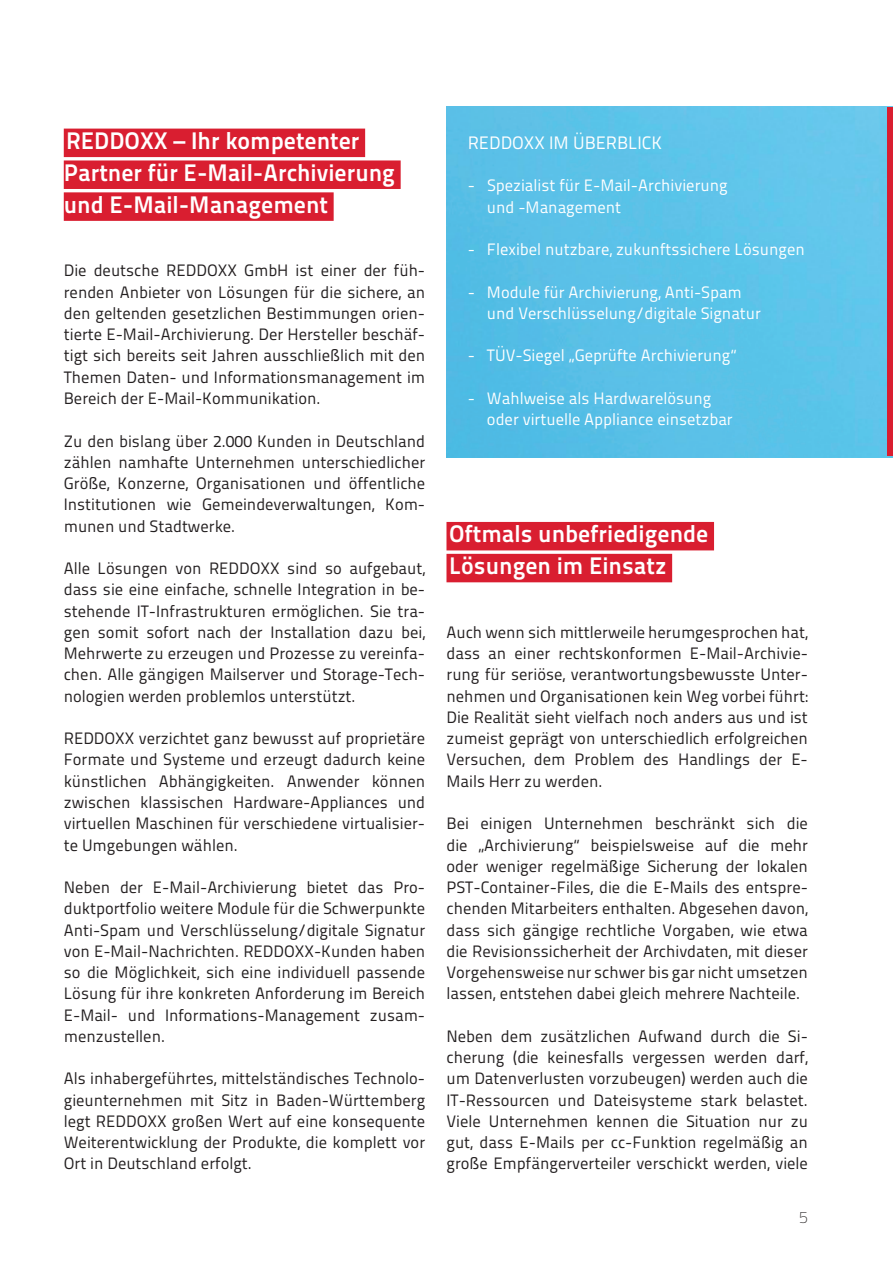
<style>
.page{position:relative;width:893px;height:1263px;background:#fff}
.page>*{position:absolute;margin:0;border:0;box-sizing:border-box;transform-origin:0 0}
.t1{font:24px/32px "Titillium Maps 29 L 800 wt";color:#fff}
.t2{font:18px "Titillium Maps 29 L 400 wt";color:#fff}
.t3{font:16.5px/21.3px "Titillium Maps 29 L 400 wt";color:#231f20;text-align:justify}
.t4{font:16.5px/21.3px "Titillium Maps 29 L 400 wt";color:#fff}
.t5{font:16.5px "Titillium Maps 29 L 1 wt";color:#231f20}
</style>
<div class="page">
<img style="left:446px;top:106px;width:446px;height:351px">
<div style="left:64px;top:129px;width:301px;height:28px;background:#d91e30"></div>
<div style="left:64px;top:160px;width:337px;height:29px;background:#d91e30"></div>
<div style="left:64px;top:192px;width:270px;height:29px;background:#d91e30"></div>
<div style="left:446px;top:522px;width:268px;height:28px;background:#d91e30"></div>
<div style="left:446px;top:554px;width:226px;height:28px;background:#d91e30"></div>
<div style="left:887px;top:107px;width:6px;height:349px;background:#d91e30"></div>
<h1 class="t1" style="left:64px;top:123px;width:333px">REDDOXX – Ihr kompetenter<br>Partner für E-Mail-Archivierung und E-Mail-Management</h1>
<p class="t3" style="left:64px;top:259px;width:363px">Die deutsche REDDOXX GmbH ist einer der füh&shy;renden Anbieter von Lösungen für die sichere, an den geltenden gesetzlichen Bestimmungen orien&shy;tierte E-Mail-Archivierung. Der Hersteller beschäf&shy;tigt sich bereits seit Jahren ausschließlich mit den Themen Daten- und Informationsmanagement im Bereich der E-Mail-Kommunikation.</p>
<p class="t3" style="left:64px;top:429px;width:363px">Zu den bislang über 2.000 Kunden in Deutschland zählen namhafte Unternehmen unterschiedlicher Größe, Konzerne, Organisationen und öffentliche Institutionen wie Gemeindeverwaltungen, Kom&shy;munen und Stadtwerke.</p>
<p class="t3" style="left:64px;top:557px;width:363px">Alle Lösungen von REDDOXX sind so aufgebaut, dass sie eine einfache, schnelle Integration in be&shy;stehende IT-Infrastrukturen ermöglichen. Sie tra&shy;gen somit sofort nach der Installation dazu bei, Mehrwerte zu erzeugen und Prozesse zu vereinfa&shy;chen. Alle gängigen Mailserver und Storage-Tech&shy;nologien werden problemlos unterstützt.</p>
<p class="t3" style="left:64px;top:727px;width:363px">REDDOXX verzichtet ganz bewusst auf proprietäre Formate und Systeme und erzeugt dadurch keine künstlichen Abhängigkeiten. Anwender können zwischen klassischen Hardware-Appliances und virtuellen Maschinen für verschiedene virtualisier&shy;te Umgebungen wählen.</p>
<p class="t3" style="left:64px;top:876px;width:363px">Neben der E-Mail-Archivierung bietet das Pro&shy;duktportfolio weitere Module für die Schwerpunkte Anti-Spam und Verschlüsselung/digitale Signatur von E-Mail-Nachrichten. REDDOXX-Kunden haben so die Möglichkeit, sich eine individuell passende Lösung für ihre konkreten Anforderung im Bereich E-Mail- und Informations-Management zusam&shy;menzustellen.</p>
<p class="t3" style="left:64px;top:1067px;width:363px">Als inhabergeführtes, mittelständisches Technolo&shy;gieunternehmen mit Sitz in Baden-Württemberg legt REDDOXX großen Wert auf eine konsequente Weiterentwicklung der Produkte, die komplett vor Ort in Deutschland erfolgt.</p>
<p class="t2" style="left:468px;top:129px;width:128px">REDDOXX im Überblick</p>
<p class="t4" style="left:487px;top:174px;width:242px;text-indent:-19px">- Spezialist für E-Mail-Archivierung und -Management</p>
<p class="t4" style="left:468px;top:238px;width:338px">- Flexibel nutzbare, zukunftssichere Lösungen</p>
<p class="t4" style="left:487px;top:280px;width:276px;text-indent:-19px">- Module für Archivierung, Anti-Spam und Verschlüsselung/digitale Signatur</p>
<p class="t4" style="left:468px;top:344px;width:271px">- TÜV-Siegel „Geprüfte Archivierung“</p>
<p class="t4" style="left:487px;top:387px;width:247px;text-indent:-19px">- Wahlweise als Hardwarelösung oder virtuelle Appliance einsetzbar</p>
<h1 class="t1" style="left:449px;top:516px;width:261px">Oftmals unbefriedigende<br>Lösungen im Einsatz</h1>
<p class="t3" style="left:446px;top:620px;width:363px">Auch wenn sich mittlerweile herumgesprochen hat, dass an einer rechtskonformen E-Mail-Archivie&shy;rung für seriöse, verantwortungsbewusste Unter&shy;nehmen und Organisationen kein Weg vorbei führt:<br>Die Realität sieht vielfach noch anders aus und ist zumeist geprägt von unterschiedlich erfolgreichen Versuchen, dem Problem des Handlings der E-Mails Herr zu werden.</p>
<p class="t3" style="left:446px;top:812px;width:363px">Bei einigen Unternehmen beschränkt sich die die „Archivierung“ beispielsweise auf die mehr oder weniger regelmäßige Sicherung der lokalen PST-Container-Files, die die E-Mails des entspre&shy;chenden Mitarbeiters enthalten. Abgesehen davon, dass sich gängige rechtliche Vorgaben, wie etwa die Revisionssicherheit der Archivdaten, mit dieser Vorgehensweise nur schwer bis gar nicht umsetzen lassen, entstehen dabei gleich mehrere Nachteile.</p>
<p class="t3" style="left:446px;top:1024px;width:363px">Neben dem zusätzlichen Aufwand durch die Si&shy;cherung (die keinesfalls vergessen werden darf, um Datenverlusten vorzubeugen) werden auch die IT-Ressourcen und Dateisysteme stark belastet.<br>Viele Unternehmen kennen die Situation nur zu gut, dass E-Mails per cc-Funktion regelmäßig an große Empfängerverteiler verschickt werden, viele</p>
<p class="t5" style="left:799px;top:1205px;width:10px">5</p>
</div>
